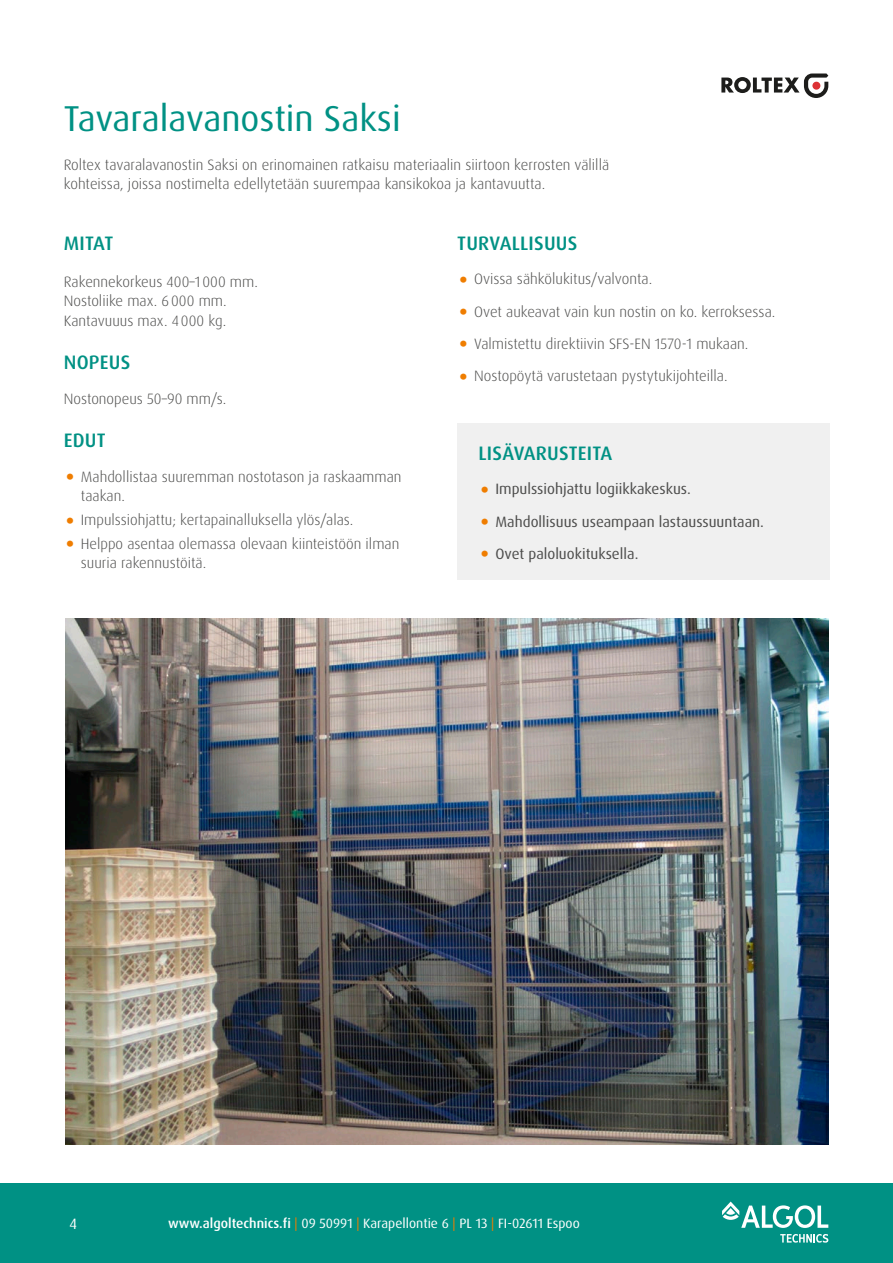
<style>
.page{position:relative;width:893px;height:1263px;background:#fff}
.page>*{position:absolute;margin:0;border:0;box-sizing:border-box;transform-origin:0 0}
.t1{font:36px "Dax Pro";color:#009184}
.t2{font:500 19.5px "Dax Pro";letter-spacing:.01em;color:#009184}
.t3{font:300 15px/19.5px "Dax Pro";color:#4b4b4a}
.t4{font:15px "Dax Pro";color:#4b4b4a}
.t5{font:15px "Dax Pro";color:#fff}
.t6{font:13.5px "Dax Pro";color:#fff}
.s1{font-size:43.5px;color:#ef7d00}
.s2{font-weight:300;font-size:43.5px;color:#ef7d00}
.s3{font-weight:500}
.s4{color:#ef7d00}
</style>
<div class="page">
<div style="left:0;top:1183px;width:893px;height:80px;background:#009184"></div>
<svg style="left:780px;top:1234px;width:48px;height:8px"></svg>
<svg style="left:722px;top:1201px;width:106px;height:27px"></svg>
<svg style="left:721px;top:74px;width:107px;height:24px"></svg>
<img style="left:65px;top:618px;width:763px;height:527px">
<div style="left:457px;top:423px;width:372px;height:157px;background:#f0f0f0"></div>
<h1 class="t1" style="left:64px;top:95px;width:338px">Tavaralavanostin Saksi</h1>
<p class="t3" style="left:64px;top:155px;width:547px">Roltex tavaralavanostin Saksi on erinomainen ratkaisu materiaalin siirtoon kerrosten välillä kohteissa, joissa nostimelta edellytetään suurempaa kansikokoa ja kantavuutta.</p>
<h2 class="t2" style="left:64px;top:230px;width:51px">MITAT</h2>
<p class="t3" style="left:64px;top:272px;width:196px">Rakennekorkeus 400–1000 mm.<br>Nostoliike max. 6000 mm.<br>Kantavuuus max. 4000 kg.</p>
<h2 class="t2" style="left:64px;top:350px;width:68px">NOPEUS</h2>
<p class="t3" style="left:64px;top:389px;width:164px">Nostonopeus 50–90 mm/s.</p>
<h2 class="t2" style="left:64px;top:428px;width:43px">EDUT</h2>
<p class="t3" style="left:81px;top:467px;width:322px;text-indent:-17px"><span class="s1">•</span> Mahdollistaa suuremman nostotason ja raskaamman taakan.</p>
<p class="t3" style="left:64px;top:510px;width:291px"><span class="s1">•</span> Impulssiohjattu; kertapainalluksella ylös/alas.</p>
<p class="t3" style="left:81px;top:534px;width:320px;text-indent:-17px"><span class="s1">•</span> Helppo asentaa olemassa olevaan kiinteistöön ilman suuria rakennustöitä.</p>
<h2 class="t2" style="left:457px;top:230px;width:122px">TURVALLISUUS</h2>
<p class="t3" style="left:457px;top:269px;width:197px"><span class="s1">•</span> Ovissa sähkölukitus/valvonta.</p>
<p class="t3" style="left:457px;top:302px;width:320px"><span class="s1">•</span> Ovet aukeavat vain kun nostin on ko. kerroksessa.</p>
<p class="t3" style="left:457px;top:334px;width:293px"><span class="s1">•</span> Valmistettu direktiivin SFS-EN 1570-1 mukaan.</p>
<p class="t3" style="left:457px;top:366px;width:272px"><span class="s1">•</span> Nostopöytä varustetaan pystytukijohteilla.</p>
<h2 class="t2" style="left:478px;top:441px;width:135px">LISÄVARUSTEITA</h2>
<p class="t4" style="left:478px;top:479px;width:214px"><span class="s2">•</span> Impulssiohjattu logiikkakeskus.</p>
<p class="t4" style="left:478px;top:512px;width:287px"><span class="s2">•</span> Mahdollisuus useampaan lastaussuuntaan.</p>
<p class="t4" style="left:478px;top:544px;width:162px"><span class="s2">•</span> Ovet paloluokituksella.</p>
<p class="t5" style="left:69px;top:1214px;width:9px">4</p>
<p class="t6" style="left:168px;top:1215px;width:413px"><span class="s3">www.algoltechnics.fi</span> <span class="s4">|</span> 09 50991 <span class="s4">|</span> Karapellontie 6 <span class="s4">|</span> PL 13 <span class="s4">|</span> FI-02611 Espoo</p>
</div>
